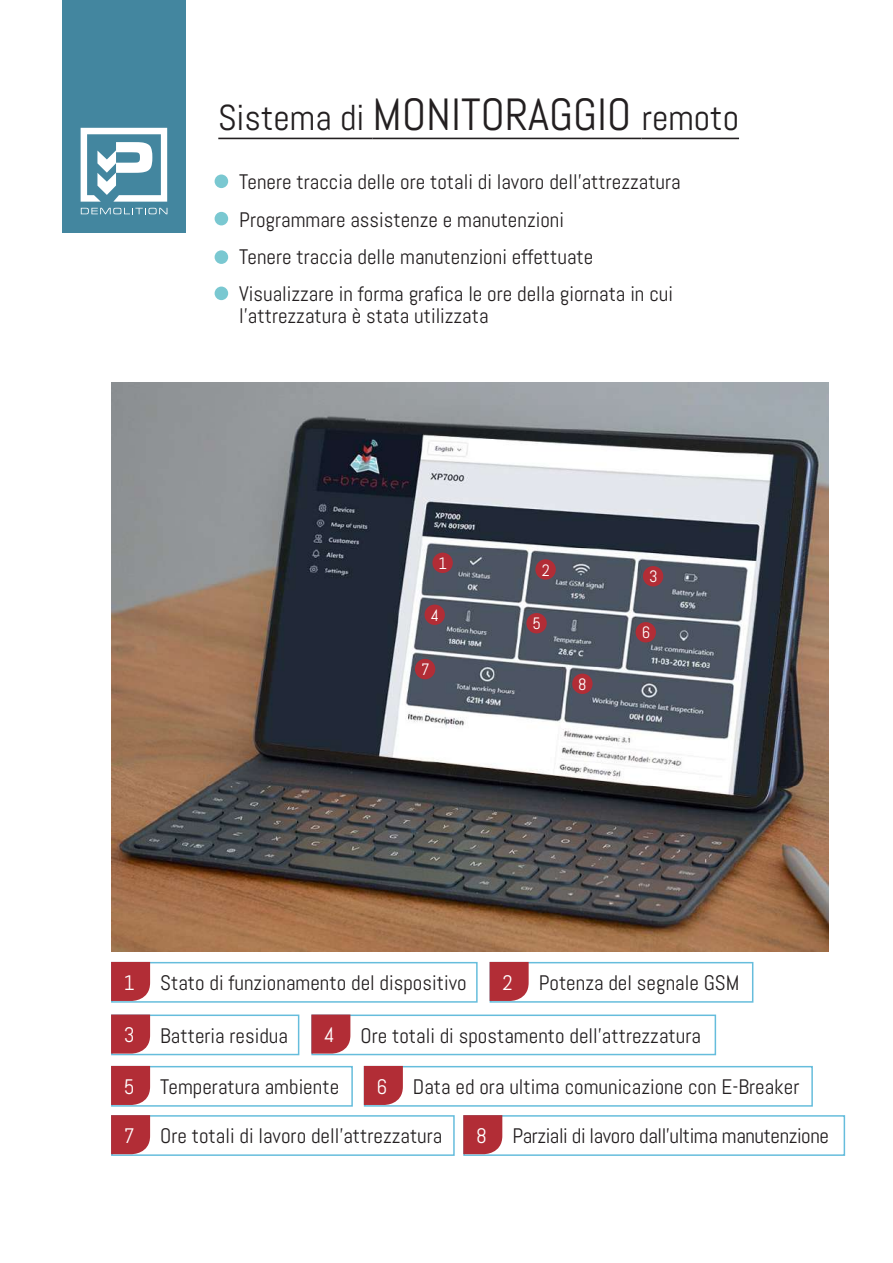
<style>
.page{position:relative;width:893px;height:1263px;background:#fff}
.page>*{position:absolute;margin:0;border:0;box-sizing:border-box;transform-origin:0 0}
.t1{font:36px "Abel";color:#231f20}
.t2{font:21px/37.2px "Abel";color:#231f20}
.t3{font:21px "Abel";letter-spacing:-.02em;color:#231f20}
.t4{font:16.5px "Abel";color:#fff}
.s1{font-size:45px}
.s2{color:#fff}
</style>
<div class="page">
<div style="left:215px;top:174px;width:13px;height:14px;background:#7ac8d1;border-radius:50%"></div>
<div style="left:215px;top:212px;width:13px;height:13px;background:#7ac8d1;border-radius:50%"></div>
<div style="left:215px;top:250px;width:13px;height:14px;background:#7ac8d1;border-radius:50%"></div>
<div style="left:215px;top:287px;width:13px;height:13px;background:#7ac8d1;border-radius:50%"></div>
<hr style="left:218px;top:138px;width:155px;height:1px;background:#231f20">
<hr style="left:373px;top:138px;width:269px;height:1px;background:#231f20">
<hr style="left:642px;top:138px;width:97px;height:1px;background:#231f20">
<div style="left:111px;top:962px;width:367px;height:41px;border:2px solid #66bddc"></div>
<svg style="left:111px;top:962px;width:39px;height:39px;background:#b5363f"></svg>
<img style="left:111px;top:383px;width:717px;height:569px">
<div style="left:432px;top:553px;width:21px;height:20px;background:#b22d36;border-radius:50%"></div>
<div style="left:535px;top:559px;width:21px;height:21px;background:#b22d36;border-radius:50%"></div>
<div style="left:643px;top:566px;width:20px;height:20px;background:#b22d36;border-radius:50%"></div>
<div style="left:425px;top:604px;width:20px;height:21px;background:#b22d36;border-radius:50%"></div>
<div style="left:526px;top:613px;width:21px;height:20px;background:#b22d36;border-radius:50%"></div>
<div style="left:636px;top:622px;width:20px;height:20px;background:#b22d36;border-radius:50%"></div>
<div style="left:415px;top:659px;width:20px;height:20px;background:#b22d36;border-radius:50%"></div>
<div style="left:572px;top:674px;width:21px;height:20px;background:#b22d36;border-radius:50%"></div>
<div style="left:490px;top:962px;width:263px;height:41px;border:2px solid #66bddc"></div>
<svg style="left:490px;top:962px;width:39px;height:39px;background:#b63840"></svg>
<div style="left:111px;top:1014px;width:188px;height:41px;border:2px solid #66bddc"></div>
<svg style="left:111px;top:1014px;width:39px;height:39px;background:#b43740"></svg>
<div style="left:111px;top:1066px;width:242px;height:41px;border:2px solid #66bddc"></div>
<svg style="left:111px;top:1066px;width:39px;height:39px;background:#b5363f"></svg>
<div style="left:111px;top:1115px;width:344px;height:41px;border:2px solid #66bddc"></div>
<svg style="left:111px;top:1115px;width:39px;height:39px;background:#b4363f"></svg>
<div style="left:463px;top:1115px;width:382px;height:41px;border:2px solid #66bddc"></div>
<svg style="left:463px;top:1115px;width:39px;height:39px;background:#b4373f"></svg>
<div style="left:364px;top:1066px;width:449px;height:41px;border:2px solid #66bddc"></div>
<svg style="left:364px;top:1066px;width:39px;height:39px;background:#b5373f"></svg>
<div style="left:311px;top:1014px;width:405px;height:41px;border:2px solid #66bddc"></div>
<svg style="left:311px;top:1014px;width:39px;height:39px;background:#b43841"></svg>
<div style="left:63px;top:0;width:123px;height:233px;background:#43869f"></div>
<svg style="left:81px;top:128px;width:86px;height:74px"></svg>
<svg style="left:81px;top:208px;width:86px;height:6px"></svg>
<h1 class="t1" style="left:218px;top:95px;width:522px">Sistema di <span class="s1">MONITORAGGIO</span> remoto</h1>
<p class="t2" style="left:239px;top:164px;width:443px">Tenere traccia delle ore totali di lavoro dell’attrezzatura Programmare assistenze e manutenzioni<br>Tenere traccia delle manutenzioni effettuate Visualizzare in forma grafica le ore della giornata in cui</p>
<p class="t2" style="left:239px;top:297px;width:251px">l’attrezzatura è stata utilizzata</p>
<p class="t4" style="left:438px;top:553px;width:10px">1</p>
<p class="t4" style="left:431px;top:605px;width:10px">4</p>
<p class="t4" style="left:421px;top:659px;width:10px">7</p>
<p class="t4" style="left:542px;top:559px;width:10px">2</p>
<p class="t4" style="left:532px;top:613px;width:10px">5</p>
<p class="t4" style="left:578px;top:674px;width:10px">8</p>
<p class="t4" style="left:649px;top:566px;width:10px">3</p>
<p class="t4" style="left:642px;top:622px;width:10px">6</p>
<p class="t2" style="left:124px;top:964px;width:344px"><span class="s2">1</span> Stato di funzionamento del dispositivo</p>
<p class="t2" style="left:502px;top:964px;width:239px"><span class="s2">2</span> Potenza del segnale GSM</p>
<p class="t2" style="left:124px;top:1017px;width:166px"><span class="s2">3</span> Batteria residua</p>
<p class="t2" style="left:124px;top:1068px;width:217px"><span class="s2">5</span> Temperatura ambiente</p>
<p class="t2" style="left:124px;top:1117px;width:320px"><span class="s2">7</span> Ore totali di lavoro dell’attrezzatura</p>
<p class="t3" style="left:476px;top:1122px;width:354px"><span class="s2">8</span> Parziali di lavoro dall’ultima manutenzione</p>
<p class="t2" style="left:324px;top:1017px;width:378px"><span class="s2">4</span> Ore totali di spostamento dell’attrezzatura</p>
<p class="t2" style="left:377px;top:1068px;width:424px"><span class="s2">6</span> Data ed ora ultima comunicazione con E-Breaker</p>
</div>
